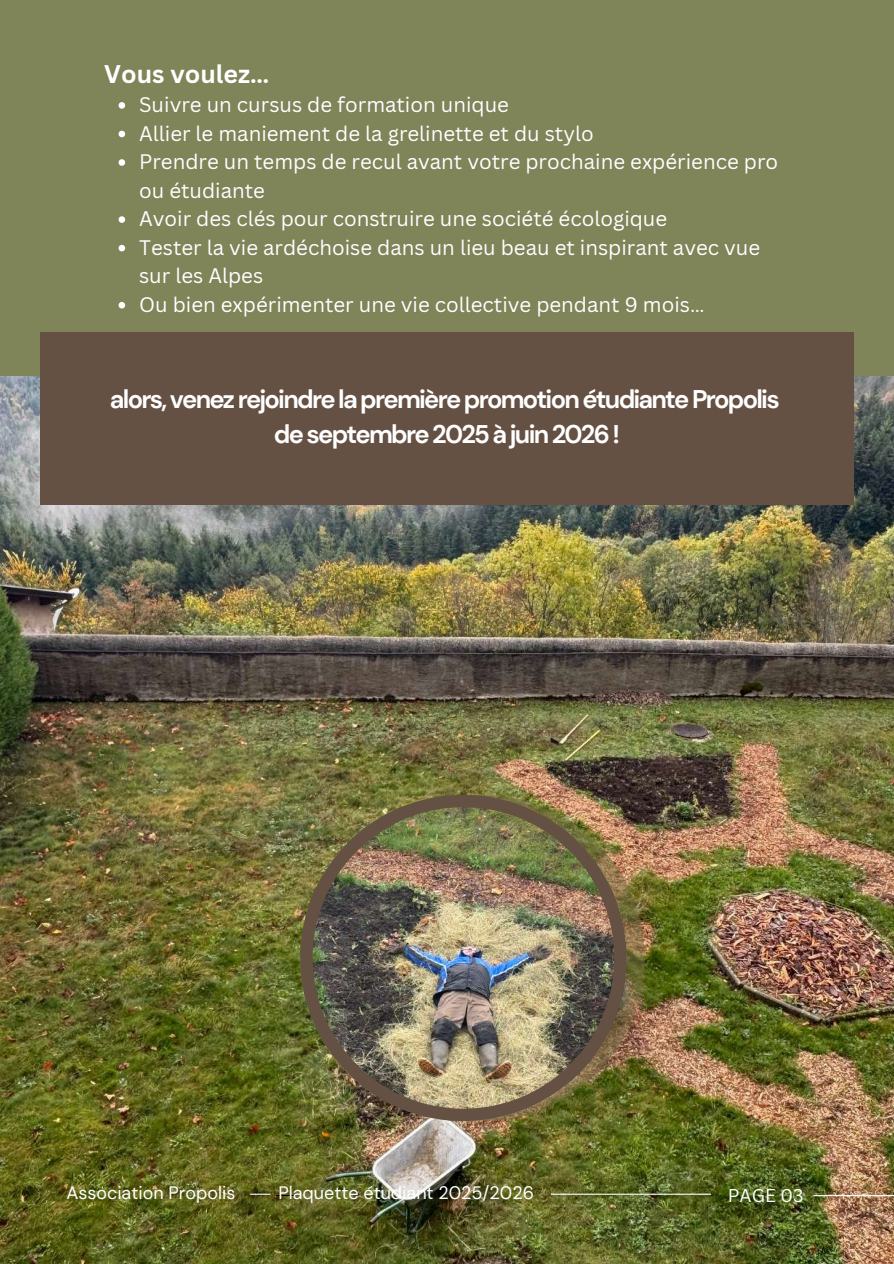
<style>
.page{position:relative;width:894px;height:1264px;background:#fff}
.page>*{position:absolute;margin:0;border:0;box-sizing:border-box;transform-origin:0 0}
.t1{font:700 25.5px/35px "DM Sans";letter-spacing:-.07em;color:#fff;text-align:center}
.t2{font:700 24.9px "Canva Sans";color:#fff}
.t3{font:20.4px/28.5px "Canva Sans";color:#fff}
.t4{font:18px "DM Sans";color:#fff}
.t5{font:18px "Canva Sans";color:#fff}
</style>
<div class="page">
<img style="left:0;top:376px;width:893px;height:887px">
<hr style="left:813px;top:1195px;width:80px;height:1px;background:#fff">
<img style="left:300px;top:794px;width:326px;height:327px">
<svg style="left:276px;top:1194px;width:20px;height:1px"></svg>
<div style="left:0;top:0;width:893px;height:376px;background:#7f8459"></div>
<div style="left:40px;top:332px;width:813px;height:172px;background:#655143"></div>
<svg style="left:118px;top:102px;width:7px;height:7px"></svg>
<svg style="left:118px;top:131px;width:7px;height:6px"></svg>
<svg style="left:118px;top:159px;width:7px;height:7px"></svg>
<svg style="left:118px;top:216px;width:7px;height:7px"></svg>
<svg style="left:118px;top:245px;width:7px;height:6px"></svg>
<svg style="left:118px;top:302px;width:7px;height:6px"></svg>
<svg style="left:250px;top:1193px;width:20px;height:1px"></svg>
<hr style="left:551px;top:1193px;width:159px;height:1px;background:#fff">
<p class="t2" style="left:104px;top:57px;width:166px">Vous voulez…</p>
<p class="t3" style="left:139px;top:90px;width:640px">Suivre un cursus de formation unique<br>Allier le maniement de la grelinette et du stylo<br>Prendre un temps de recul avant votre prochaine expérience pro ou étudiante<br>Avoir des clés pour construire une société écologique<br>Tester la vie ardéchoise dans un lieu beau et inspirant avec vue sur les Alpes<br>Ou bien expérimenter une vie collective pendant 9 mois…</p>
<p class="t1" style="left:110px;top:382px;width:671px">alors, venez rejoindre la première promotion étudiante Propolis de septembre 2025 à juin 2026 !</p>
<p class="t4" style="left:66px;top:1181px;width:170px">Association Propolis</p>
<p class="t4" style="left:278px;top:1181px;width:257px">Plaquette étudiant 2025/2026</p>
<p class="t5" style="left:727px;top:1182px;width:77px">PAGE 03</p>
</div>
